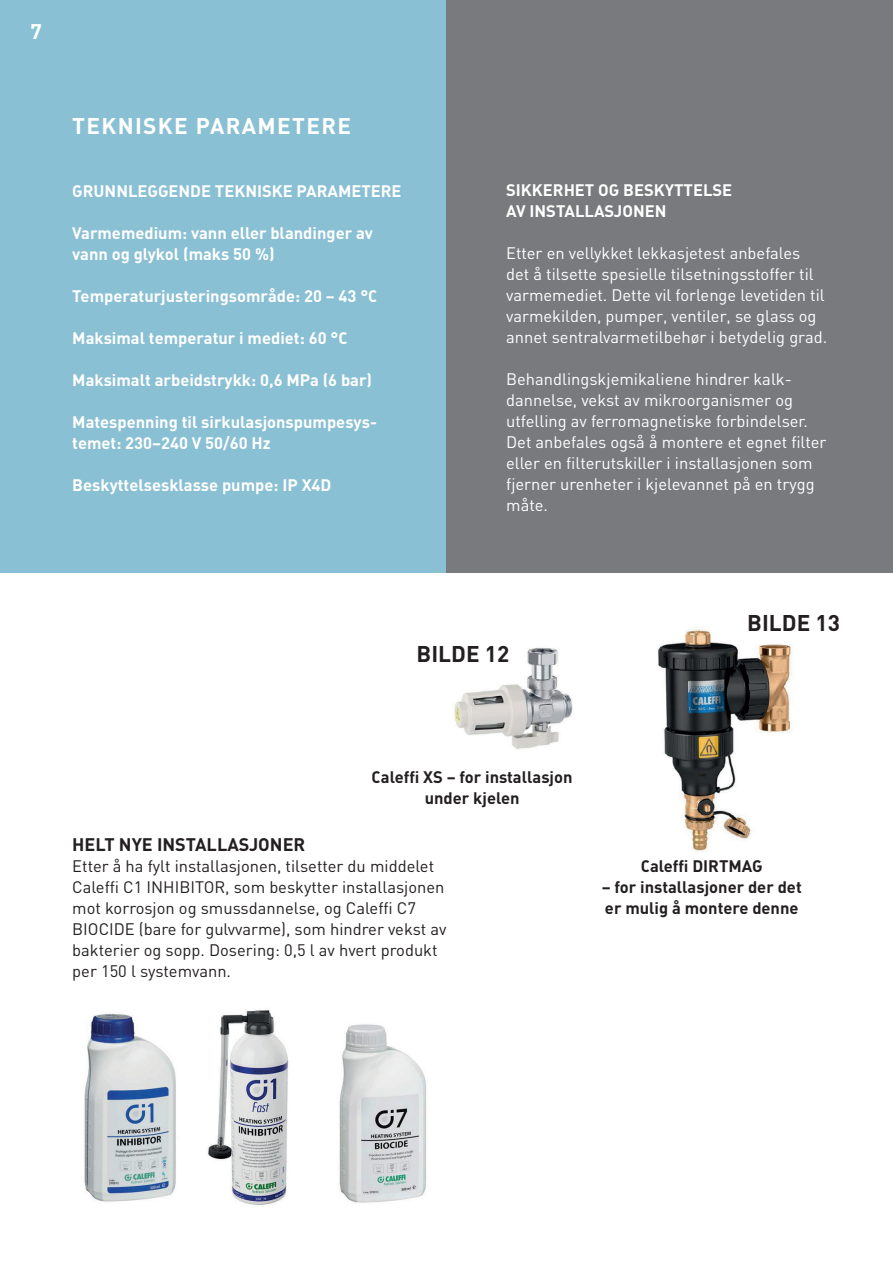
<style>
.page{position:relative;width:893px;height:1263px;background:#fff}
.page>*{position:absolute;margin:0;border:0;box-sizing:border-box;transform-origin:0 0}
.t1{font:700 22.5px "DIN";letter-spacing:.06em;color:#fff}
.t2{font:700 22.5px "DIN";color:#231f20}
.t3{font:700 21px "DIN";color:#fff}
.t4{font:700 18px "DIN";color:#231f20}
.t5{font:16.5px/21px "DIN";color:#fff}
.t6{font:700 16.5px/21px "DIN";color:#fff}
.t7{font:16.5px/21px "DIN";color:#231f20}
.t8{font:700 16.5px/21px "DIN";color:#231f20;text-align:center}
</style>
<div class="page">
<div style="left:0;top:0;width:446px;height:573px;background:#8ac0d4"></div>
<div style="left:446px;top:0;width:447px;height:573px;background:#787a7d"></div>
<img style="left:84px;top:1010px;width:343px;height:195px">
<img style="left:454px;top:627px;width:339px;height:225px">
<div style="left:315px;top:761px;width:279px;height:115px;background:#fff"></div>
<p class="t3" style="left:30px;top:17px;width:13px">7</p>
<p class="t1" style="left:72px;top:111px;width:280px">TEKNISKE PARAMETERE</p>
<p class="t6" style="left:72px;top:179px;width:331px">GRUNNLEGGENDE TEKNISKE PARAMETERE</p>
<p class="t6" style="left:72px;top:221px;width:302px">Varmemedium: vann eller blandinger av vann og glykol (maks 50 %)</p>
<p class="t6" style="left:72px;top:284px;width:307px">Temperaturjusteringsområde: 20 – 43 °C</p>
<p class="t6" style="left:72px;top:326px;width:277px">Maksimal temperatur i mediet: 60 °C</p>
<p class="t6" style="left:72px;top:368px;width:301px">Maksimalt arbeidstrykk: 0,6 MPa (6 bar)</p>
<p class="t6" style="left:72px;top:410px;width:306px">Matespenning til sirkulasjonspumpesys&shy;temet: 230–240 V 50/60 Hz</p>
<p class="t6" style="left:72px;top:473px;width:261px">Beskyttelsesklasse pumpe: IP X4D</p>
<p class="t6" style="left:506px;top:179px;width:228px">SIKKERHET OG BESKYTTELSE<br>AV INSTALLASJONEN</p>
<p class="t5" style="left:506px;top:243px;width:323px">Etter en vellykket lekkasjetest anbefales det å tilsette spesielle tilsetningsstoffer til varmemediet. Dette vil forlenge levetiden til varmekilden, pumper, ventiler, se glass og annet sentralvarmetilbehør i betydelig grad.</p>
<p class="t5" style="left:506px;top:369px;width:322px">Behandlingskjemikaliene hindrer kalk&shy;dannelse, vekst av mikroorganismer og utfelling av ferromagnetiske forbindelser.<br>Det anbefales også å montere et egnet filter eller en filterutskiller i installasjonen som fjerner urenheter i kjelevannet på en trygg måte.</p>
<p class="t2" style="left:417px;top:639px;width:94px">BILDE 12</p>
<p class="t2" style="left:747px;top:608px;width:94px">BILDE 13</p>
<p class="t8" style="left:372px;top:765px;width:202px">Caleffi XS – for installasjon under kjelen</p>
<p class="t4" style="left:72px;top:833px;width:235px">HELT NYE INSTALLASJONER</p>
<p class="t7" style="left:72px;top:856px;width:376px">Etter å ha fylt installasjonen, tilsetter du middelet Caleffi C1 INHIBITOR, som beskytter installasjonen mot korrosjon og smussdannelse, og Caleffi C7<br>BIOCIDE (bare for gulvvarme), som hindrer vekst av bakterier og sopp. Dosering: 0,5 l av hvert produkt per 150 l systemvann.</p>
<p class="t8" style="left:641px;top:855px;width:123px">Caleffi DIRTMAG</p>
<p class="t8" style="left:602px;top:876px;width:201px;text-align:left">– for installasjoner der det er mulig å montere denne</p>
</div>
